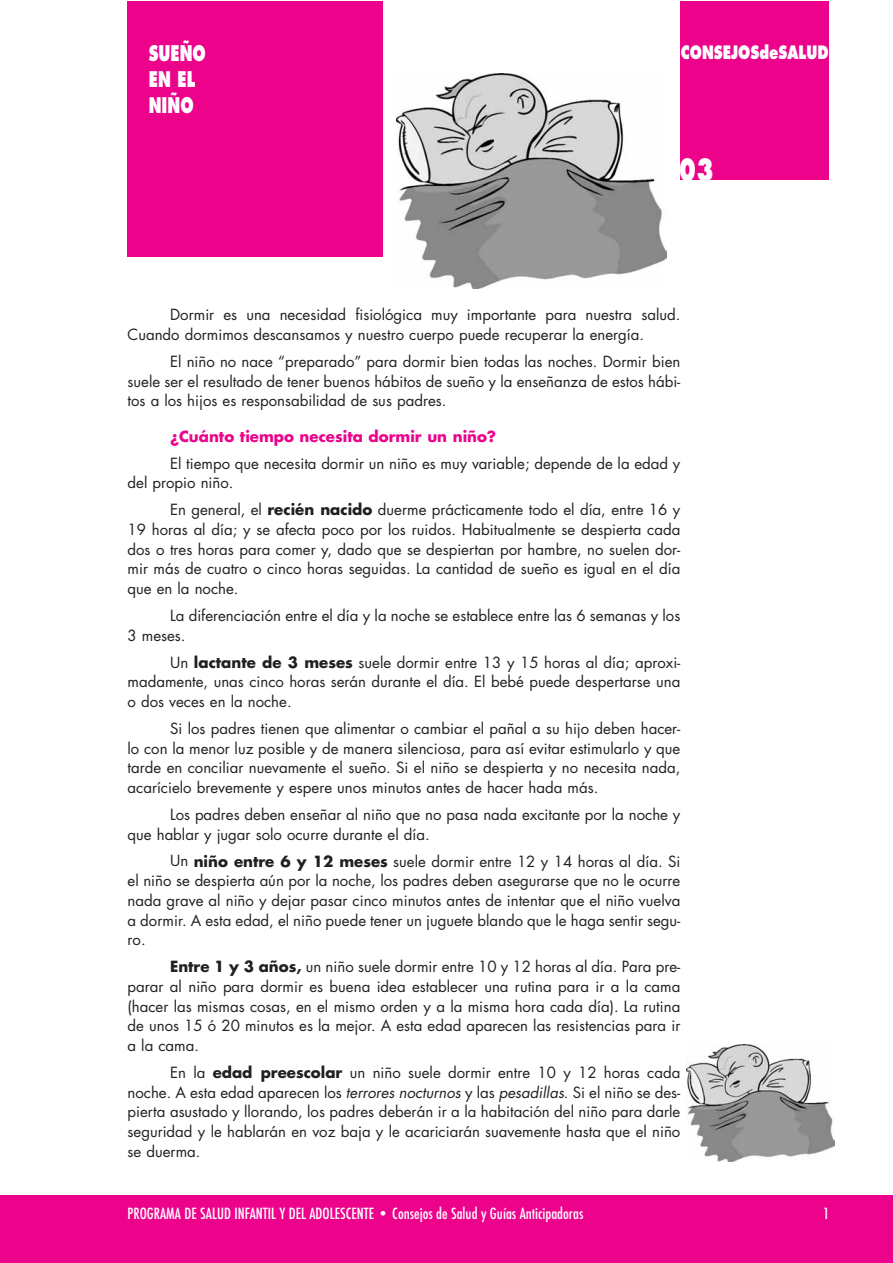
<style>
.page{position:relative;width:893px;height:1263px;background:#fff}
.page>*{position:absolute;margin:0;border:0;box-sizing:border-box;transform-origin:0 0}
.t1{font:800 30px "Futura";color:#fff;scale:.7 1}
.t2{font:800 21px/26px "Futura";color:#fff;scale:.7 1}
.t3{font:800 18px "Futura";color:#fff;scale:.75 1}
.t4{font:15px/19.6px "Futura";color:#231f20;text-align:justify}
.t5{font:500 condensed 15px "Futura";color:#fff}
.t6{font:700 15px "Futura";color:#ed028c}
.s1{font-weight:700}
.s2{font-style:italic}
</style>
<div class="page">
<div style="left:0;top:1195px;width:892px;height:68px;background:#ed028c"></div>
<div style="left:128px;top:1px;width:255px;height:255px;background:#ed028c"></div>
<div style="left:680px;top:1px;width:149px;height:179px;background:#ed028c"></div>
<img style="left:396px;top:73px;width:271px;height:216px">
<img style="left:687px;top:1044px;width:147px;height:118px">
<h2 class="t2" style="left:149px;top:42px;width:83px">SUEÑO<br>EN EL<br>NIÑO</h2>
<p class="t3" style="left:681px;top:44px;width:198px">CONSEJOSdeSALUD</p>
<h1 class="t1" style="left:679px;top:157px;width:51px">03</h1>
<p class="t4" style="left:128px;top:306px;width:554px;text-indent:43px">Dormir es una necesidad fisiológica muy importante para nuestra salud.<br>Cuando dormimos descansamos y nuestro cuerpo puede recuperar la energía.</p>
<p class="t4" style="left:128px;top:353px;width:554px;text-indent:43px">El niño no nace “preparado” para dormir bien todas las noches. Dormir bien suele ser el resultado de tener buenos hábitos de sueño y la enseñanza de estos hábi&shy;tos a los hijos es responsabilidad de sus padres.</p>
<p class="t6" style="left:170px;top:429px;width:327px">¿Cuánto tiempo necesita dormir un niño?</p>
<p class="t4" style="left:128px;top:455px;width:554px;text-indent:43px">El tiempo que necesita dormir un niño es muy variable; depende de la edad y del propio niño.</p>
<p class="t4" style="left:128px;top:501px;width:554px;text-indent:43px">En general, el <span class="s1">recién nacido</span> duerme prácticamente todo el día, entre 16 y 19 horas al día; y se afecta poco por los ruidos. Habitualmente se despierta cada dos o tres horas para comer y, dado que se despiertan por hambre, no suelen dor&shy;mir más de cuatro o cinco horas seguidas. La cantidad de sueño es igual en el día que en la noche.</p>
<p class="t4" style="left:128px;top:607px;width:554px;text-indent:43px">La diferenciación entre el día y la noche se establece entre las 6 semanas y los<br>3 meses.</p>
<p class="t4" style="left:128px;top:654px;width:554px;text-indent:43px">Un <span class="s1">lactante de 3 meses</span> suele dormir entre 13 y 15 horas al día; aproxi&shy;madamente, unas cinco horas serán durante el día. El bebé puede despertarse una o dos veces en la noche.</p>
<p class="t4" style="left:128px;top:720px;width:554px;text-indent:43px">Si los padres tienen que alimentar o cambiar el pañal a su hijo deben hacer&shy;lo con la menor luz posible y de manera silenciosa, para así evitar estimularlo y que tarde en conciliar nuevamente el sueño. Si el niño se despierta y no necesita nada, acarícielo brevemente y espere unos minutos antes de hacer hada más.</p>
<p class="t4" style="left:128px;top:806px;width:554px;text-indent:43px">Los padres deben enseñar al niño que no pasa nada excitante por la noche y que hablar y jugar solo ocurre durante el día.</p>
<p class="t4" style="left:128px;top:852px;width:554px;text-indent:42px">Un <span class="s1">niño entre 6 y 12 meses</span> suele dormir entre 12 y 14 horas al día. Si el niño se despierta aún por la noche, los padres deben asegurarse que no le ocurre nada grave al niño y dejar pasar cinco minutos antes de intentar que el niño vuelva a dormir. A esta edad, el niño puede tener un juguete blando que le haga sentir segu&shy;ro.</p>
<p class="t4" style="left:128px;top:958px;width:554px;text-indent:43px"><span class="s1">Entre 1 y 3 años,</span> un niño suele dormir entre 10 y 12 horas al día. Para pre&shy;parar al niño para dormir es buena idea establecer una rutina para ir a la cama (hacer las mismas cosas, en el mismo orden y a la misma hora cada día). La rutina de unos 15 ó 20 minutos es la mejor. A esta edad aparecen las resistencias para ir a la cama.</p>
<p class="t4" style="left:128px;top:1064px;width:554px;text-indent:43px">En la <span class="s1">edad preescolar</span> un niño suele dormir entre 10 y 12 horas cada noche. A esta edad aparecen los <span class="s2">terrores nocturnos</span> y las <span class="s2">pesadillas</span>. Si el niño se des&shy;pierta asustado y llorando, los padres deberán ir a la habitación del niño para darle seguridad y le hablarán en voz baja y le acariciarán suavemente hasta que el niño se duerma.</p>
<p class="t5" style="left:128px;top:1205px;width:457px">PROGRAMA DE SALUD INFANTIL Y DEL ADOLESCENTE • Consejos de Salud y Guías Anticipadoras</p>
<p class="t5" style="left:823px;top:1205px;width:8px">1</p>
</div>
